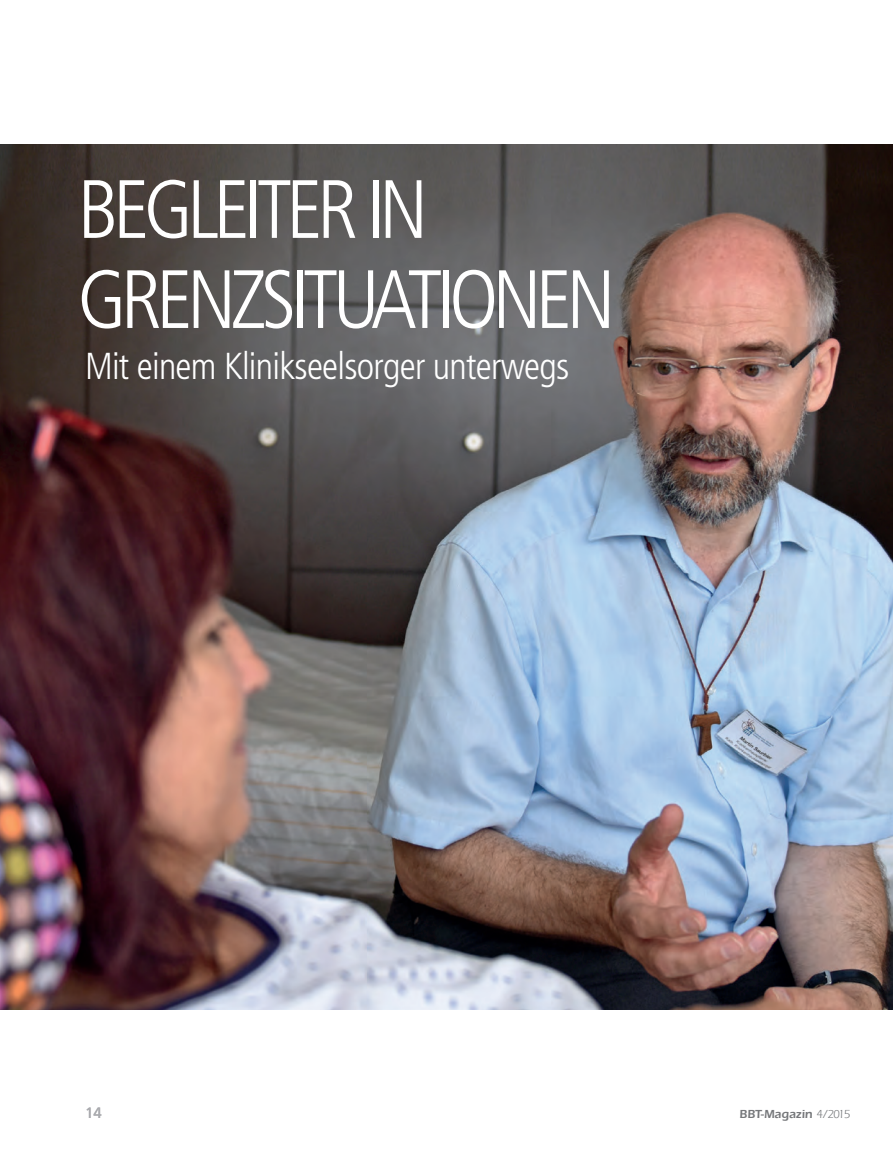
<style>
.page{position:relative;width:893px;height:1149px;background:#fff}
.page>*{position:absolute;margin:0;border:0;box-sizing:border-box;transform-origin:0 0}
.t1{font:300 condensed 82.5px/90px "Frutiger LT Pro";letter-spacing:-.07em;color:#fff}
.t2{font:300 condensed 37.5px "Frutiger";letter-spacing:-.02em;color:#fff}
.t3{font:15px "Frutiger";color:#aaabaf}
.t4{font:600 12px "ITC Eras LT";color:#76787b}
.s1{font-weight:400}
</style>
<div class="page">
<img style="left:0;top:145px;width:893px;height:864px">
<h1 class="t1" style="left:78px;top:165px;width:539px">BEGLEITER IN<br>GRENZSITUATIONEN</h1>
<p class="t2" style="left:85px;top:344px;width:486px">Mit einem Klinikseelsorger unterwegs</p>
<p class="t3" style="left:85px;top:1103px;width:18px">14</p>
<p class="t4" style="left:739px;top:1106px;width:112px">BBT-Magazin <span class="s1">4/2015</span></p>
</div>
